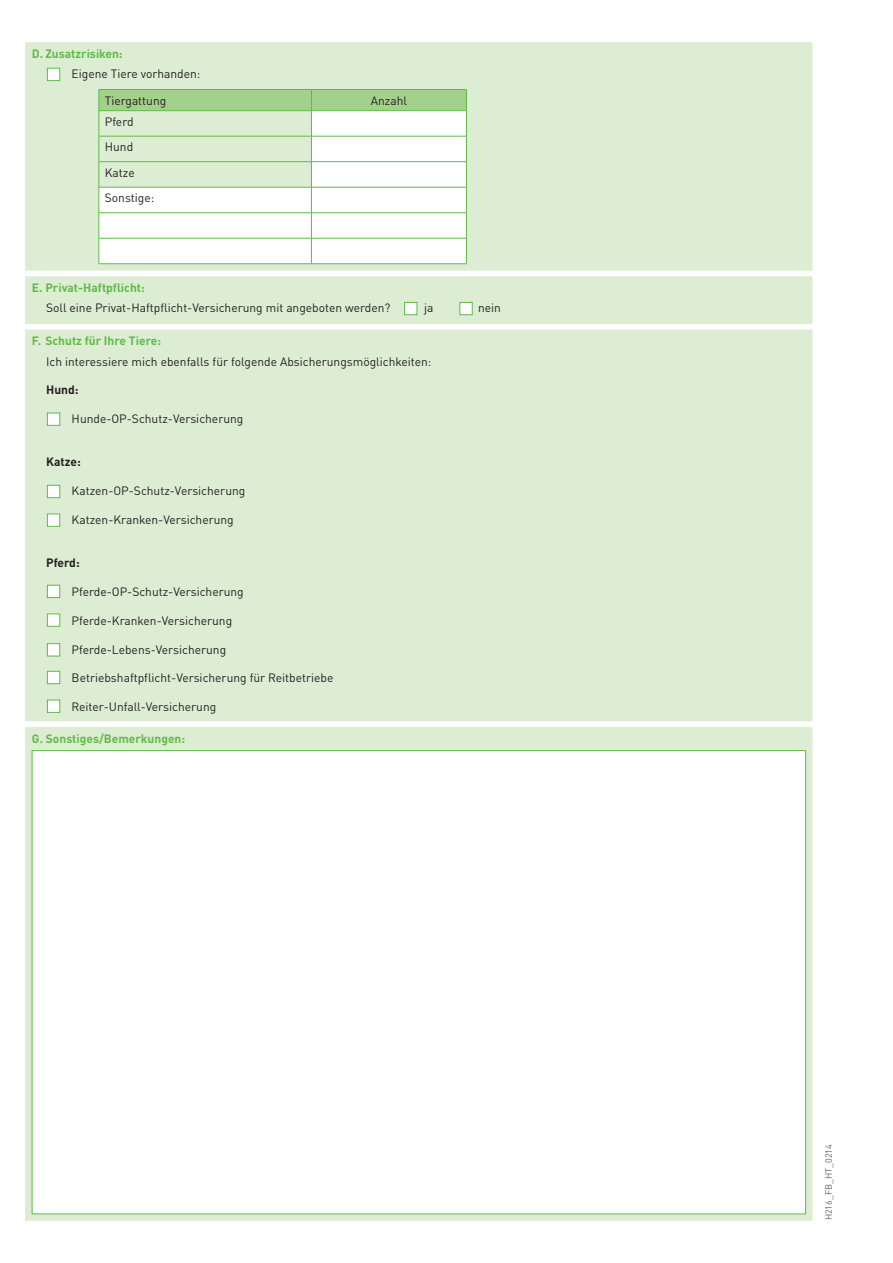
<style>
.page{position:relative;width:893px;height:1263px;background:#fff}
.page>*{position:absolute;margin:0;border:0;box-sizing:border-box;transform-origin:0 0}
.t1{font:12px/25.5px "DINOT";color:#231f20}
.t2{font:700 12px "DINOT";color:#60bb46}
.t3{font:700 12px "DINOT";color:#231f20}
.t4{font:9px "DINOT";color:#636366}
</style>
<div class="page">
<div style="left:26px;top:43px;width:786px;height:227px;background:#ddedd4"></div>
<div style="left:26px;top:330px;width:786px;height:391px;background:#ddedd4"></div>
<div style="left:26px;top:277px;width:786px;height:46px;background:#ddedd4"></div>
<div style="left:47px;top:68px;width:13px;height:13px;background:#fff;border:1px solid #60bb46"></div>
<div style="left:47px;top:413px;width:13px;height:12px;background:#fff;border:1px solid #60bb46"></div>
<div style="left:47px;top:485px;width:13px;height:13px;background:#fff;border:1px solid #60bb46"></div>
<div style="left:47px;top:514px;width:13px;height:12px;background:#fff;border:1px solid #60bb46"></div>
<div style="left:47px;top:585px;width:13px;height:13px;background:#fff;border:1px solid #60bb46"></div>
<div style="left:47px;top:614px;width:13px;height:12px;background:#fff;border:1px solid #60bb46"></div>
<div style="left:47px;top:643px;width:13px;height:13px;background:#fff;border:1px solid #60bb46"></div>
<div style="left:47px;top:671px;width:13px;height:13px;background:#fff;border:1px solid #60bb46"></div>
<div style="left:47px;top:700px;width:13px;height:12px;background:#fff;border:1px solid #60bb46"></div>
<div style="left:404px;top:302px;width:13px;height:13px;background:#fff;border:1px solid #60bb46"></div>
<div style="left:460px;top:302px;width:12px;height:13px;background:#fff;border:1px solid #60bb46"></div>
<svg style="left:99px;top:89px;width:368px;height:174px"></svg>
<hr style="left:99px;top:263px;width:212px;height:1px;background:#60bb46">
<hr style="left:311px;top:263px;width:156px;height:1px;background:#60bb46">
<div style="left:26px;top:727px;width:786px;height:493px;background:#ddedd4"></div>
<div style="left:32px;top:750px;width:774px;height:464px;background:#fff;border:1px solid #60bb46"></div>
<p class="t2" style="left:32px;top:46px;width:92px">D. Zusatzrisiken:</p>
<p class="t1" style="left:72px;top:61px;width:130px">Eigene Tiere vorhanden:</p>
<p class="t1" style="left:105px;top:87px;width:63px">Tiergattung</p>
<p class="t1" style="left:371px;top:87px;width:38px">Anzahl</p>
<p class="t1" style="left:105px;top:109px;width:51px">Pferd<br>Hund<br>Katze<br>Sonstige:</p>
<p class="t2" style="left:32px;top:280px;width:114px">E. Privat-Haftpflicht:</p>
<p class="t1" style="left:46px;top:295px;width:346px">Soll eine Privat-Haftpflicht-Versicherung mit angeboten werden?</p>
<p class="t1" style="left:424px;top:295px;width:11px">ja</p>
<p class="t1" style="left:478px;top:295px;width:24px">nein</p>
<p class="t2" style="left:32px;top:333px;width:131px">F. Schutz für Ihre Tiere:</p>
<p class="t1" style="left:46px;top:348px;width:387px">Ich interessiere mich ebenfalls für folgende Absicherungsmöglichkeiten:</p>
<p class="t3" style="left:46px;top:382px;width:34px">Hund:</p>
<p class="t1" style="left:72px;top:406px;width:173px">Hunde-OP-Schutz-Versicherung</p>
<p class="t3" style="left:46px;top:454px;width:36px">Katze:</p>
<p class="t1" style="left:72px;top:478px;width:175px">Katzen-OP-Schutz-Versicherung</p>
<p class="t1" style="left:72px;top:507px;width:164px">Katzen-Kranken-Versicherung</p>
<p class="t3" style="left:46px;top:555px;width:35px">Pferd:</p>
<p class="t1" style="left:72px;top:579px;width:174px">Pferde-OP-Schutz-Versicherung</p>
<p class="t1" style="left:72px;top:607px;width:162px">Pferde-Kranken-Versicherung</p>
<p class="t1" style="left:72px;top:636px;width:156px">Pferde-Lebens-Versicherung</p>
<p class="t1" style="left:72px;top:665px;width:263px">Betriebshaftpflicht-Versicherung für Reitbetriebe</p>
<p class="t1" style="left:72px;top:694px;width:146px">Reiter-Unfall-Versicherung</p>
<p class="t2" style="left:32px;top:731px;width:155px">G. Sonstiges/Bemerkungen:</p>
<p class="t4" style="left:823px;top:1220px;width:78px;rotate:-90deg">H216_FB_HT_0214</p>
</div>
